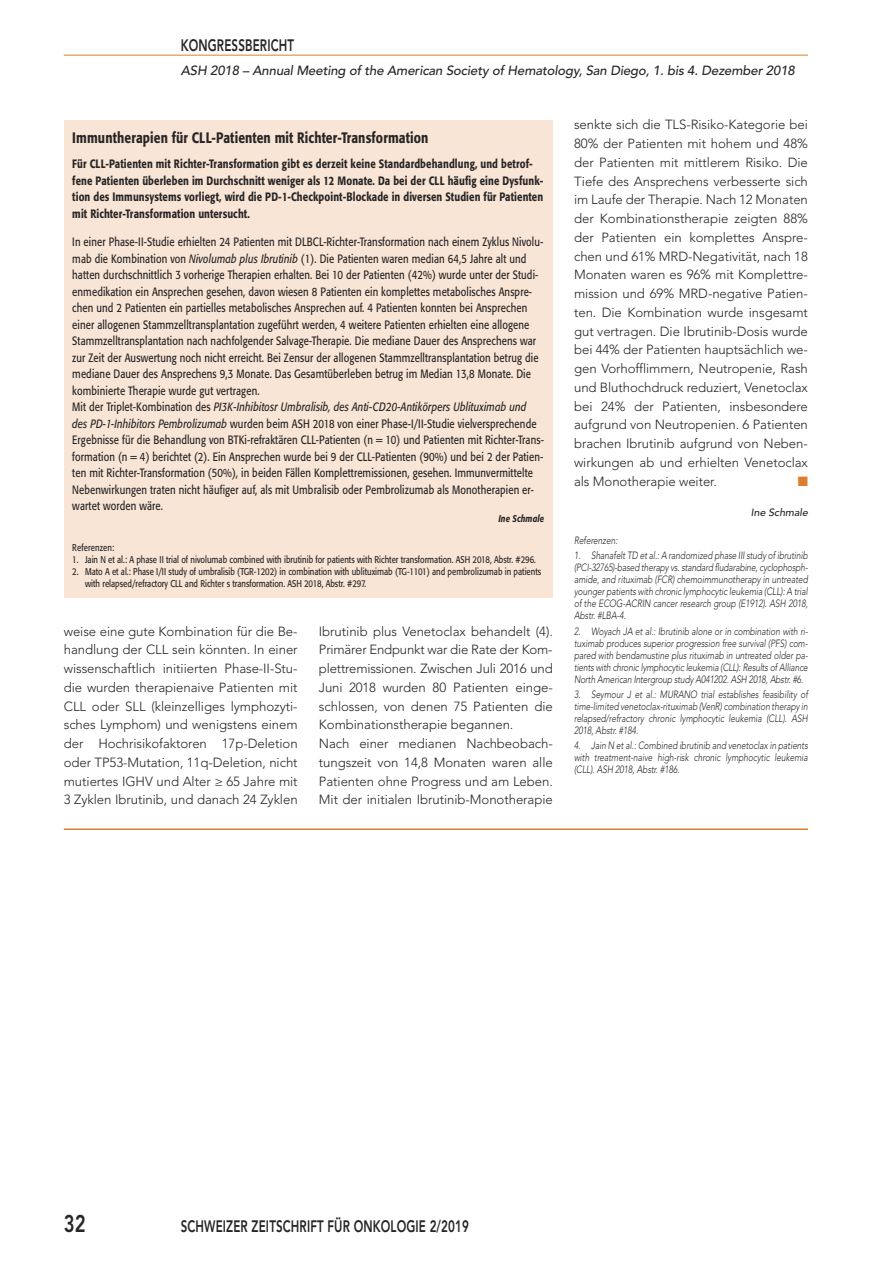
<style>
.page{position:relative;width:893px;height:1263px;background:#fff}
.page>*{position:absolute;margin:0;border:0;box-sizing:border-box;transform-origin:0 0}
.t1{font:800 24px "Avenir";color:#272526;scale:.77 1}
.t2{font:800 16.5px "Avenir";letter-spacing:.01em;color:#272526;scale:.7 1}
.t3{font:500 15px "Formata";letter-spacing:.01em;color:#272526;scale:.8 1}
.t4{font:13.5px "Zapf Dingbats";color:#db7f2e}
.t5{font:300 13.2px/18.8px "Avenir";letter-spacing:-.005em;color:#272526;text-align:justify}
.t6{font:italic 500 13.2px "Avenir";letter-spacing:-.01em;color:#272526}
.t7{font:12px/16.5px "Formata";letter-spacing:.01em;color:#272526;scale:.8 1}
.t8{font:500 12px/16.5px "Formata";letter-spacing:.01em;color:#272526;scale:.8 1}
.t9{font:italic 300 10.5px/12px "Avenir";letter-spacing:-.005em;color:#272526;text-align:justify;scale:.8 1}
.t10{font:italic 500 10.5px "Avenir";color:#272526}
.t11{font:9.75px/12px "Formata";color:#272526;scale:.8 1}
.t12{font:italic 500 9.75px "Formata";letter-spacing:.01em;color:#272526;scale:.8 1}
.s1{font-style:italic}
</style>
<div class="page">
<hr style="left:64px;top:55px;width:744px;height:1px;background:#db7f2e">
<div style="left:64px;top:120px;width:489px;height:477px;background:#f8e5d5"></div>
<hr style="left:64px;top:828px;width:744px;height:2px;background:#db7f2e">
<h2 class="t2" style="left:181px;top:32px;width:163px">KONGRESSBERICHT</h2>
<p class="t6" style="left:181px;top:62px;width:616px">ASH 2018 – Annual Meeting of the American Society of Hematology, San Diego, 1. bis 4. Dezember 2018</p>
<p class="t3" style="left:72px;top:131px;width:447px">Immuntherapien für CLL-Patienten mit Richter-Transformation</p>
<p class="t8" style="left:72px;top:157px;width:590px">Für CLL-Patienten mit Richter-Transformation gibt es derzeit keine Standardbehandlung, und betrof&shy;fene Patienten überleben im Durchschnitt weniger als 12 Monate. Da bei der CLL häufig eine Dysfunk&shy;tion des Immunsystems vorliegt, wird die PD-1-Checkpoint-Blockade in diversen Studien für Patienten mit Richter-Transformation untersucht.</p>
<p class="t7" style="left:72px;top:235px;width:591px">In einer Phase-II-Studie erhielten 24 Patienten mit DLBCL-Richter-Transformation nach einem Zyklus Nivolu&shy;mab die Kombination von <span class="s1">Nivolumab plus Ibrutinib</span> (1). Die Patienten waren median 64,5 Jahre alt und hatten durchschnittlich 3 vorherige Therapien erhalten. Bei 10 der Patienten (42%) wurde unter der Studi&shy;enmedikation ein Ansprechen gesehen, davon wiesen 8 Patienten ein komplettes metabolisches Anspre&shy;chen und 2 Patienten ein partielles metabolisches Ansprechen auf. 4 Patienten konnten bei Ansprechen einer allogenen Stammzelltransplantation zugeführt werden, 4 weitere Patienten erhielten eine allogene Stammzelltransplantation nach nachfolgender Salvage-Therapie. Die mediane Dauer des Ansprechens war zur Zeit der Auswertung noch nicht erreicht. Bei Zensur der allogenen Stammzelltransplantation betrug die mediane Dauer des Ansprechens 9,3 Monate. Das Gesamtüberleben betrug im Median 13,8 Monate. Die kombinierte Therapie wurde gut vertragen.<br>Mit der Triplet-Kombination des <span class="s1">PI3K-Inhibitosr Umbralisib, des Anti-CD20-Antikörpers Ublituximab und des PD-1-Inhibitors Pembrolizumab</span> wurden beim ASH 2018 von einer Phase-I/II-Studie vielversprechende Ergebnisse für die Behandlung von BTKi-refraktären CLL-Patienten (n = 10) und Patienten mit Richter-Trans&shy;formation (n = 4) berichtet (2). Ein Ansprechen wurde bei 9 der CLL-Patienten (90%) und bei 2 der Patien&shy;ten mit Richter-Transformation (50%), in beiden Fällen Komplettremissionen, gesehen. Immunvermittelte Nebenwirkungen traten nicht häufiger auf, als mit Umbralisib oder Pembrolizumab als Monotherapien er&shy;wartet worden wäre.</p>
<p class="t12" style="left:498px;top:514px;width:59px">Ine Schmale</p>
<p class="t11" style="left:72px;top:542px;width:54px">Referenzen:</p>
<p class="t11" style="left:72px;top:554px;width:581px">1. Jain N et al.: A phase II trial of nivolumab combined with ibrutinib for patients with Richter transformation. ASH 2018, Abstr. #296.</p>
<p class="t11" style="left:85px;top:566px;width:572px;text-indent:-13px">2. Mato A et al.: Phase I/II study of umbralisib (TGR-1202) in combination with ublituximab (TG-1101) and pembrolizumab in patients with relapsed/refractory CLL and Richter s transformation. ASH 2018, Abstr. #297.</p>
<p class="t5" style="left:64px;top:622px;width:235px">weise eine gute Kombination für die Be&shy;handlung der CLL sein könnten. In einer wissenschaftlich initiierten Phase-II-Stu&shy;die wurden therapienaive Patienten mit CLL oder SLL (kleinzelliges lymphozyti&shy;sches Lymphom) und wenigstens einem der Hochrisikofaktoren 17p-Deletion oder TP53-Mutation, 11q-Deletion, nicht mutiertes IGHV und Alter ≥ 65 Jahre mit 3 Zyklen Ibrutinib, und danach 24 Zyklen</p>
<p class="t5" style="left:319px;top:622px;width:235px;text-align:left">Ibrutinib plus Venetoclax behandelt (4).<br>Primärer Endpunkt war die Rate der Kom&shy;plettremissionen. Zwischen Juli 2016 und Juni 2018 wurden 80 Patienten einge&shy;schlossen, von denen 75 Patienten die Kombinationstherapie begannen.<br>Nach einer medianen Nachbeobach&shy;tungszeit von 14,8 Monaten waren alle Patienten ohne Progress und am Leben.<br>Mit der initialen Ibrutinib-Monotherapie</p>
<p class="t5" style="left:574px;top:115px;width:235px">senkte sich die TLS-Risiko-Kategorie bei 80% der Patienten mit hohem und 48% der Patienten mit mittlerem Risiko. Die Tiefe des Ansprechens verbesserte sich im Laufe der Therapie. Nach 12 Monaten der Kombinationstherapie zeigten 88% der Patienten ein komplettes Anspre&shy;chen und 61% MRD-Negativität, nach 18<br>Monaten waren es 96% mit Komplettre&shy;mission und 69% MRD-negative Patien&shy;ten. Die Kombination wurde insgesamt gut vertragen. Die Ibrutinib-Dosis wurde bei 44% der Patienten hauptsächlich we&shy;gen Vorhofflimmern, Neutropenie, Rash und Bluthochdruck reduziert, Venetoclax bei 24% der Patienten, insbesondere aufgrund von Neutropenien. 6 Patienten brachen Ibrutinib aufgrund von Neben&shy;wirkungen ab und erhielten Venetoclax als Monotherapie weiter.</p>
<p class="t4" style="left:798px;top:473px;width:12px">■</p>
<p class="t10" style="left:751px;top:506px;width:59px">Ine Schmale</p>
<p class="t9" style="left:574px;top:534px;width:56px">Referenzen:</p>
<p class="t9" style="left:574px;top:550px;width:294px">1. Shanafelt TD et al.: A randomized phase III study of ibrutinib (PCI-32765)-based therapy vs. standard fludarabine, cyclophosph&shy;amide, and rituximab (FCR) chemoimmunotherapy in untreated younger patients with chronic lymphocytic leukemia (CLL): A trial of the ECOG-ACRIN cancer research group (E1912). ASH 2018, Abstr. #LBA-4.</p>
<p class="t9" style="left:574px;top:625px;width:294px">2. Woyach JA et al.: Ibrutinib alone or in combination with ri&shy;tuximab produces superior progression free survival (PFS) com&shy;pared with bendamustine plus rituximab in untreated older pa&shy;tients with chronic lymphocytic leukemia (CLL): Results of Alliance North American Intergroup study A041202. ASH 2018, Abstr. #6.</p>
<p class="t9" style="left:574px;top:688px;width:294px">3. Seymour J et al.: MURANO trial establishes feasibility of time-limited venetoclax-rituximab (VenR) combination therapy in relapsed/refractory chronic lymphocytic leukemia (CLL). ASH 2018, Abstr. #184.</p>
<p class="t9" style="left:574px;top:740px;width:294px">4. Jain N et al.: Combined ibrutinib and venetoclax in patients with treatment-naive high-risk chronic lymphocytic leukemia (CLL). ASH 2018, Abstr. #186.</p>
<h1 class="t1" style="left:64px;top:1205px;width:30px">32</h1>
<h2 class="t2" style="left:181px;top:1213px;width:413px">SCHWEIZER ZEITSCHRIFT FÜR ONKOLOGIE 2/2019</h2>
</div>
